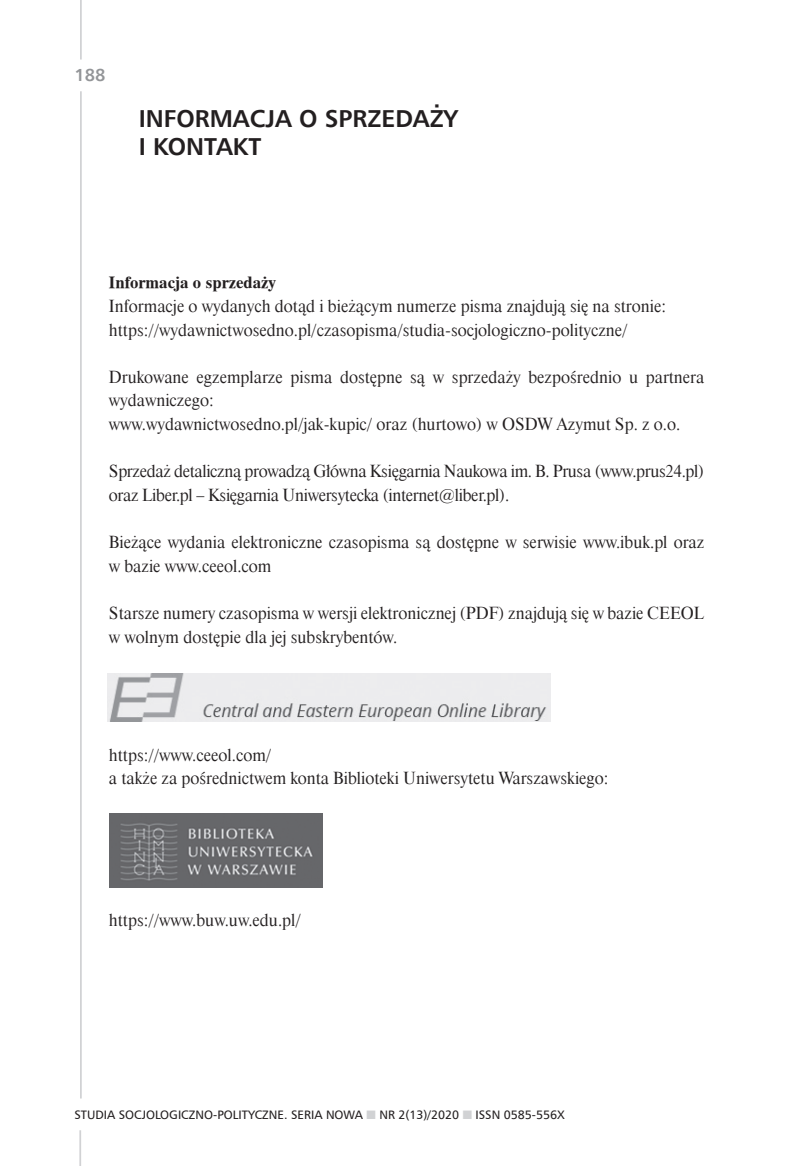
<style>
.page{position:relative;width:794px;height:1166px;background:#fff}
.page>*{position:absolute;margin:0;border:0;box-sizing:border-box;transform-origin:0 0}
.t1{font:700 24.5px "Humnst 777 EU";color:#231f20}
.t2{font:700 17.5px "Humnst 777 EU";color:#939598}
.t3{font:16.62px/23.6px "Dutch 801 Hd EU";color:#231f20}
.t4{font:16.62px/23.6px "Dutch 801 Hd EU";letter-spacing:-.02em;color:#231f20}
.t5{font:16.62px "Dutch 801 Rm AT Bold";color:#231f20}
.t6{font:12.25px "Humnst 777 EU Normal";color:#231f20}
.s1{color:#d1d2d4}
</style>
<div class="page">
<hr style="left:80px;top:0;width:2px;height:60px;background:#d1d2d4">
<hr style="left:80px;top:91px;width:2px;height:1007px;background:#d1d2d4">
<hr style="left:79px;top:1130px;width:2px;height:36px;background:#d1d2d4">
<img style="left:108px;top:673px;width:442px;height:48px">
<img style="left:109px;top:814px;width:213px;height:73px">
<p class="t2" style="left:74px;top:64px;width:33px">188</p>
<h1 class="t1" style="left:139px;top:103px;width:111px">INFORMACJA</h1>
<h1 class="t1" style="left:299px;top:103px;width:41px">O SPRZE</h1>
<h1 class="t1" style="left:395px;top:103px;width:34px">DAŻY</h1>
<h1 class="t1" style="left:139px;top:131px;width:31px">I KONTAKT</h1>
<p class="t5" style="left:109px;top:273px;width:168px">Informacja o sprzedaży</p>
<p class="t3" style="left:109px;top:295px;width:558px">Informacje o wydanych dotąd i bieżącym numerze pisma znajdują się na stronie: https://wydawnictwosedno.pl/czasopisma/studia-socjologiczno-polityczne/</p>
<p class="t3" style="left:109px;top:365px;width:597px">Drukowane egzemplarze pisma dostępne są w sprzedaży bezpośrednio u partnera wydawniczego:<br>www.wydawnictwosedno.pl/jak-kupic/ oraz (hurtowo) w OSDW Azymut Sp. z o.o.</p>
<p class="t4" style="left:109px;top:460px;width:597px">Sprzedaż detaliczną prowadzą Główna Księgarnia Naukowa im. B. Prusa (www.prus24.pl) oraz Liber.pl – Księgarnia Uniwersytecka (internet@liber.pl).</p>
<p class="t3" style="left:109px;top:531px;width:597px">Bieżące wydania elektroniczne czasopisma są dostępne w serwisie www.ibuk.pl oraz w bazie www.ceeol.com</p>
<p class="t3" style="left:109px;top:602px;width:597px">Starsze numery czasopisma w wersji elektronicznej (PDF) znajdują się w bazie CEEOL w wolnym dostępie dla jej subskrybentów.</p>
<p class="t3" style="left:109px;top:743px;width:501px">https://www.ceeol.com/<br>a także za pośrednictwem konta Biblioteki Uniwersytetu Warszawskiego:</p>
<p class="t3" style="left:109px;top:909px;width:193px">https://www.buw.uw.edu.pl/</p>
<p class="t6" style="left:74px;top:1106px;width:492px">STUDIA SOCJOLOGICZNO-POLITYCZNE. SERIA NOWA <span class="s1">■</span> NR 2(13)/2020 <span class="s1">■</span> ISSN 0585-556X</p>
</div>
